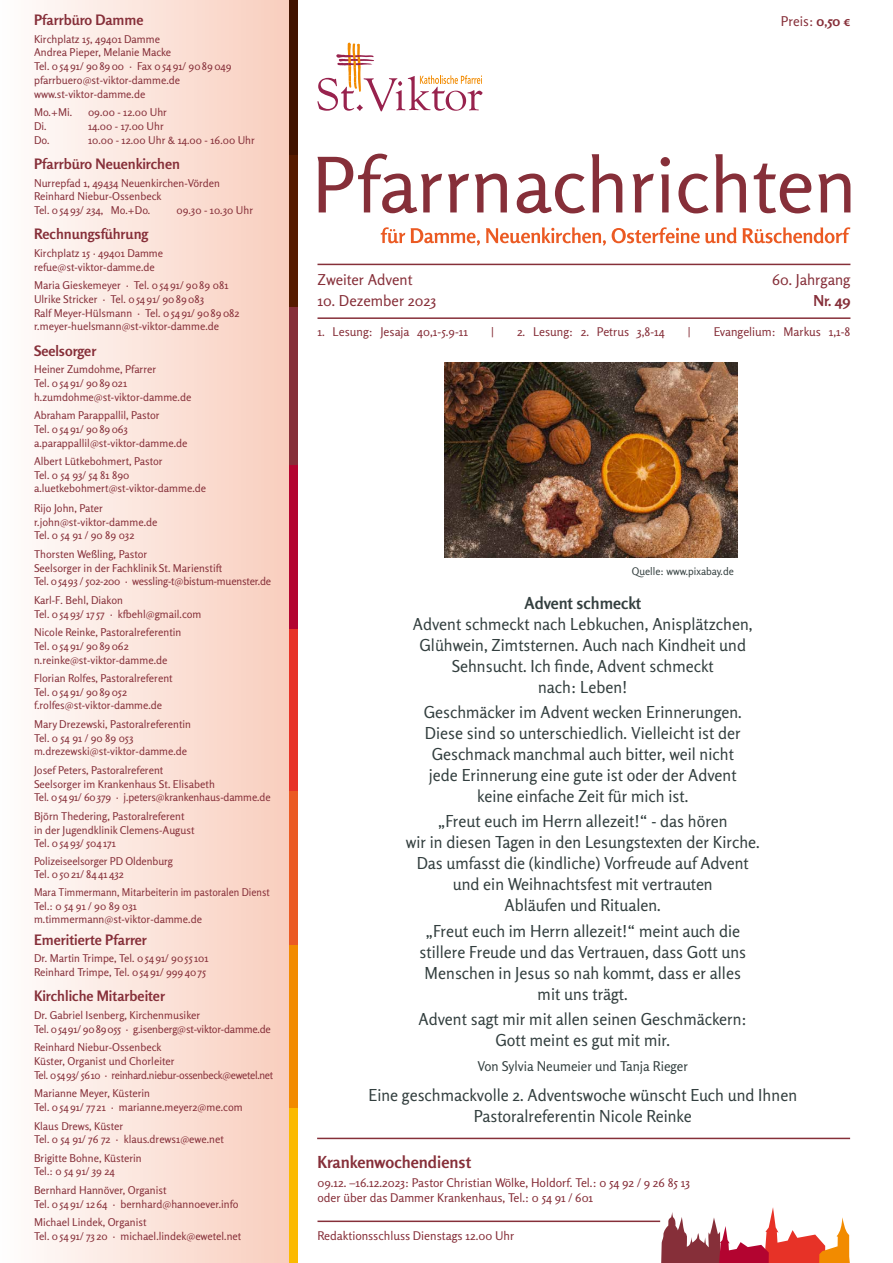
<style>
.page{position:relative;width:893px;height:1263px;background:#fff}
.page>*{position:absolute;margin:0;border:0;box-sizing:border-box;transform-origin:0 0}
.t1{font:16.5px/21px "Rosario";color:#333f3f;text-align:center}
.t2{font:700 16.5px "Rosario";color:#862f39}
.t3{font:700 16.5px "Rosario";color:#333f3f}
.t4{font:15px "Rosario";color:#862f39}
.t5{font:700 15px "Rosario";color:#862f39}
.t6{font:700 14.4px "Rosario";color:#862f39}
.t7{font:13.5px "Rosario";color:#333f3f}
.t8{font:13.5px "Rosario";color:#862f39}
.t9{font:12px/15px "Rosario";color:#862f39}
.t10{font:10.8px/13.6px "Rosario";color:#862f39}
.t11{font:10.8px/13.6px "Rosario";color:#862f39;scale:.95 1}
.t12{font:10.5px "Rosario";color:#333f3f}
.s1{font-weight:700}
</style>
<div class="page">
<div style="left:0;top:0;width:291px;height:1263px;background:linear-gradient(to right,#fefefd,#f9cdbd)"></div>
<div style="left:289px;top:628px;width:8px;height:171px;background:#e73227"></div>
<div style="left:289px;top:791px;width:8px;height:163px;background:#eb5a23"></div>
<div style="left:289px;top:945px;width:8px;height:169px;background:#f28b00"></div>
<div style="left:289px;top:1108px;width:8px;height:155px;background:#fbba00"></div>
<div style="left:289px;top:303px;width:8px;height:171px;background:#862f39"></div>
<div style="left:289px;top:466px;width:8px;height:163px;background:#b30430"></div>
<div style="left:289px;top:144px;width:8px;height:163px;background:#561b00"></div>
<div style="left:289px;top:0;width:8px;height:155px;background:#411300"></div>
<svg style="left:317px;top:154px;width:533px;height:59px"></svg>
<hr style="left:317px;top:264px;width:533px;height:1px;background:#862f39">
<hr style="left:317px;top:317px;width:533px;height:2px;background:#862f39">
<svg style="left:661px;top:1207px;width:189px;height:56px"></svg>
<svg style="left:381px;top:227px;width:469px;height:19px"></svg>
<svg style="left:317px;top:43px;width:166px;height:68px"></svg>
<hr style="left:317px;top:1220px;width:343px;height:2px;background:#862f39">
<hr style="left:317px;top:1138px;width:533px;height:1px;background:#862f39">
<img style="left:445px;top:363px;width:292px;height:195px">
<h3 class="t6" style="left:34px;top:11px;width:111px">Pfarrbüro Damme</h3>
<p class="t8" style="left:781px;top:13px;width:71px">Preis: <span class="s1">0,50 €</span></p>
<p class="t10" style="left:34px;top:32px;width:199px">Kirchplatz 15, 49401 Damme<br>Andrea Pieper, Melanie Macke<br>Tel. 05491/ 908900 · Fax 05491/ 9089049 pfarrbuero@st-viktor-damme.de www.st-viktor-damme.de</p>
<p class="t10" style="left:34px;top:106px;width:40px">Mo.+Mi.</p>
<p class="t10" style="left:88px;top:106px;width:81px">09.00 - 12.00 Uhr</p>
<p class="t10" style="left:34px;top:119px;width:14px">Di.</p>
<p class="t10" style="left:88px;top:119px;width:77px">14.00 - 17.00 Uhr</p>
<p class="t10" style="left:34px;top:133px;width:17px">Do.</p>
<p class="t10" style="left:88px;top:133px;width:168px">10.00 - 12.00 Uhr &amp; 14.00 - 16.00 Uhr</p>
<h3 class="t6" style="left:34px;top:155px;width:147px">Pfarrbüro Neuenkirchen</h3>
<p class="t10" style="left:34px;top:176px;width:188px">Nurrepfad 1, 49434 Neuenkirchen-Vörden<br>Reinhard Niebur-Ossenbeck<br>Tel. 05493/ 234, Mo.+Do.</p>
<p class="t10" style="left:176px;top:203px;width:78px">09.30 - 10.30 Uhr</p>
<h3 class="t6" style="left:34px;top:225px;width:116px">Rechnungsführung</h3>
<p class="t10" style="left:34px;top:246px;width:131px">Kirchplatz 15 · 49401 Damme refue@st-viktor-damme.de</p>
<p class="t10" style="left:34px;top:279px;width:207px">Maria Gieskemeyer · Tel. 05491/ 9089 081<br>Ulrike Stricker · Tel. 05491/ 9089083<br>Ralf Meyer-Hülsmann · Tel. 05491/ 9089082 r.meyer-huelsmann@st-viktor-damme.de</p>
<h3 class="t6" style="left:34px;top:342px;width:64px">Seelsorger</h3>
<p class="t10" style="left:34px;top:363px;width:159px">Heiner Zumdohme, Pfarrer<br>Tel. 05491/ 9089021 h.zumdohme@st-viktor-damme.de</p>
<p class="t10" style="left:34px;top:408px;width:155px">Abraham Parappallil, Pastor<br>Tel. 05491/ 9089063 a.parappallil@st-viktor-damme.de</p>
<p class="t10" style="left:34px;top:454px;width:174px">Albert Lütkebohmert, Pastor<br>Tel. 0 54 93/ 54 81 890 a.luetkebohmert@st-viktor-damme.de</p>
<p class="t10" style="left:34px;top:501px;width:125px">Rijo John, Pater r.john@st-viktor-damme.de<br>Tel. 0 54 91 / 90 89 032</p>
<p class="t10" style="left:34px;top:547px;width:239px">Thorsten Weßling, Pastor<br>Seelsorger in der Fachklinik St. Marienstift<br>Tel. 05493 / 502-200 · wessling-t@bistum-muenster.de</p>
<p class="t10" style="left:34px;top:593px;width:169px">Karl-F. Behl, Diakon<br>Tel. 05493/ 17 57 · kfbehl@gmail.com</p>
<p class="t10" style="left:34px;top:625px;width:149px">Nicole Reinke, Pastoralreferentin<br>Tel. 05491/ 9089062 n.reinke@st-viktor-damme.de</p>
<p class="t10" style="left:34px;top:671px;width:140px">Florian Rolfes, Pastoralreferent<br>Tel. 05491/ 9089052 f.rolfes@st-viktor-damme.de</p>
<p class="t10" style="left:34px;top:717px;width:159px">Mary Drezewski, Pastoralreferentin<br>Tel. 0 54 91 / 90 89 053 m.drezewski@st-viktor-damme.de</p>
<p class="t10" style="left:34px;top:763px;width:238px">Josef Peters, Pastoralreferent<br>Seelsorger im Krankenhaus St. Elisabeth<br>Tel. 05491/ 60379 · j.peters@krankenhaus-damme.de</p>
<p class="t10" style="left:34px;top:809px;width:162px">Björn Thedering, Pastoralreferent in der Jugendklinik Clemens-August<br>Tel. 05493/ 504 171</p>
<p class="t10" style="left:34px;top:854px;width:140px">Polizeiseelsorger PD Oldenburg<br>Tel. 05021/ 84 41 432</p>
<p class="t11" style="left:34px;top:885px;width:250px">Mara Timmermann, Mitarbeiterin im pastoralen Dienst<br>Tel.: 0 54 91 / 90 89 031 m.timmermann@st-viktor-damme.de</p>
<h3 class="t6" style="left:34px;top:931px;width:114px">Emeritierte Pfarrer</h3>
<p class="t10" style="left:34px;top:952px;width:176px">Dr. Martin Trimpe, Tel. 05491/ 9055101<br>Reinhard Trimpe, Tel. 05491/ 9994075</p>
<h3 class="t6" style="left:34px;top:987px;width:133px">Kirchliche Mitarbeiter</h3>
<p class="t10" style="left:34px;top:1008px;width:238px">Dr. Gabriel Isenberg, Kirchenmusiker<br>Tel. 05491/ 9089055 · g.isenberg@st-viktor-damme.de</p>
<p class="t10" style="left:34px;top:1041px;width:241px">Reinhard Niebur-Ossenbeck<br>Küster, Organist und Chorleiter<br>Tel. 05493/ 5610 · reinhard.niebur-ossenbeck@ewetel.net</p>
<p class="t10" style="left:34px;top:1086px;width:210px">Marianne Meyer, Küsterin<br>Tel. 05491/ 77 21 · marianne.meyer2@me.com</p>
<p class="t10" style="left:34px;top:1119px;width:191px">Klaus Drews, Küster<br>Tel. 0 54 91/ 76 72 · klaus.drews1@ewe.net</p>
<p class="t10" style="left:34px;top:1151px;width:109px">Brigitte Bohne, Küsterin<br>Tel.: 0 54 91/ 39 24</p>
<p class="t10" style="left:34px;top:1183px;width:206px">Bernhard Hannöver, Organist<br>Tel. 05491/ 1264 · bernhard@hannoever.info</p>
<p class="t10" style="left:34px;top:1216px;width:209px">Michael Lindek, Organist<br>Tel. 05491/ 73 20 · michael.lindek@ewetel.net</p>
<h2 class="t4" style="left:317px;top:271px;width:97px">Zweiter Advent</h2>
<h2 class="t4" style="left:772px;top:271px;width:80px">60. Jahrgang</h2>
<h2 class="t4" style="left:317px;top:292px;width:120px">10. Dezember 2023</h2>
<h2 class="t5" style="left:813px;top:291px;width:39px">Nr. 49</h2>
<p class="t9" style="left:317px;top:324px;width:152px">1. Lesung: Jesaja 40,1-5.9-11</p>
<p class="t9" style="left:491px;top:324px;width:4px">|</p>
<p class="t9" style="left:517px;top:324px;width:149px">2. Lesung: 2. Petrus 3,8-14</p>
<p class="t9" style="left:688px;top:324px;width:4px">|</p>
<p class="t9" style="left:714px;top:324px;width:138px">Evangelium: Markus 1,1-8</p>
<p class="t12" style="left:632px;top:565px;width:103px">Quelle: www.pixabay.de</p>
<h1 class="t3" style="left:524px;top:593px;width:118px">Advent schmeckt</h1>
<h1 class="t1" style="left:413px;top:613px;width:341px">Advent schmeckt nach Lebkuchen, Anisplätzchen, Glühwein, Zimtsternen. Auch nach Kindheit und Sehnsucht. Ich finde, Advent schmeckt<br>nach: Leben!</h1>
<h1 class="t1" style="left:424px;top:702px;width:320px">Geschmäcker im Advent wecken Erinnerungen.<br>Diese sind so unterschiedlich. Vielleicht ist der Geschmack manchmal auch bitter, weil nicht jede Erinnerung eine gute ist oder der Advent keine einfache Zeit für mich ist.</h1>
<h1 class="t1" style="left:406px;top:811px;width:356px">„Freut euch im Herrn allezeit!“ - das hören<br>wir in diesen Tagen in den Lesungstexten der Kirche.<br>Das umfasst die (kindliche) Vorfreude auf Advent und ein Weihnachtsfest mit vertrauten<br>Abläufen und Ritualen.</h1>
<h1 class="t1" style="left:419px;top:920px;width:328px">„Freut euch im Herrn allezeit!“ meint auch die stillere Freude und das Vertrauen, dass Gott uns Menschen in Jesus so nah kommt, dass er alles mit uns trägt.</h1>
<h1 class="t1" style="left:419px;top:1008px;width:330px">Advent sagt mir mit allen seinen Geschmäckern:<br>Gott meint es gut mit mir.</h1>
<p class="t7" style="left:478px;top:1058px;width:212px">Von Sylvia Neumeier und Tanja Rieger</p>
<h1 class="t1" style="left:368px;top:1084px;width:430px">Eine geschmackvolle 2. Adventswoche wünscht Euch und Ihnen<br>Pastoralreferentin Nicole Reinke</h1>
<h1 class="t2" style="left:317px;top:1152px;width:155px">Krankenwochendienst</h1>
<p class="t9" style="left:317px;top:1175px;width:374px">09.12. –16.12.2023: Pastor Christian Wölke, Holdorf. Tel.: 0 54 92 / 9 26 85 13 oder über das Dammer Krankenhaus, Tel.: 0 54 91 / 601</p>
<p class="t9" style="left:317px;top:1228px;width:198px">Redaktionsschluss Dienstags 12.00 Uhr</p>
</div>
